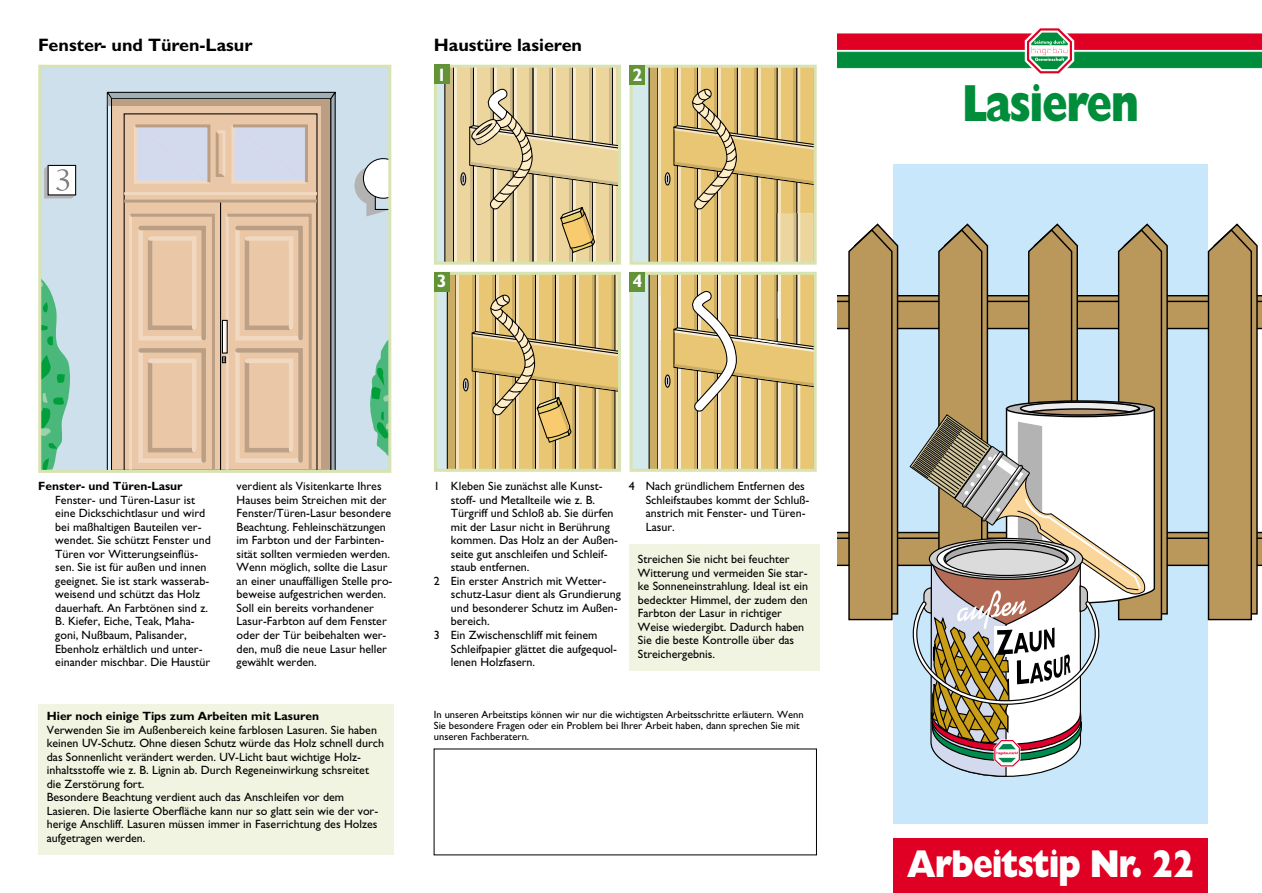
<style>
.page{position:relative;width:1262px;height:893px;background:#fff}
.page>*{position:absolute;margin:0;border:0;box-sizing:border-box;transform-origin:0 0}
.t1{font:800 52.5px "Gill Sans";letter-spacing:-.035em;color:#008d3b;scale:.8 1}
.t2{font:800 39px "Gill Sans";letter-spacing:-.035em;color:#fff;scale:.83 1}
.t3{font:700 18px "Gill Sans";color:#000}
.t4{font:700 18px "Gill Sans";color:#fff}
.t5{font:12px/13.5px "Gill Sans";color:#000}
.t6{font:700 12px "Gill Sans";color:#000}
.t7{font:10.5px/11.2px "Gill Sans";color:#000}
</style>
<div class="page">
<div style="left:40px;top:66px;width:350px;height:405px;background:#cde0eb"></div>
<svg style="left:106px;top:91px;width:230px;height:378px;background:#d5bca5"></svg>
<svg style="left:354px;top:158px;width:33px;height:58px"></svg>
<svg style="left:44px;top:165px;width:32px;height:33px"></svg>
<svg style="left:42px;top:279px;width:28px;height:190px"></svg>
<svg style="left:370px;top:341px;width:17px;height:114px"></svg>
<div style="left:38px;top:65px;width:353px;height:408px;border:3px solid #d8e3b2"></div>
<div style="left:435px;top:66px;width:18px;height:197px;background:#d4e9e9"></div>
<svg style="left:444px;top:69px;width:173px;height:192px;background:#d4c294"></svg>
<div style="left:434px;top:65px;width:187px;height:200px;border:3px solid #d8e3b2"></div>
<div style="left:434px;top:64px;width:15px;height:20px;background:#629437"></div>
<div style="left:631px;top:66px;width:27px;height:197px;background:#d4e9e9"></div>
<svg style="left:648px;top:69px;width:164px;height:192px;background:#d4b876"></svg>
<div style="left:629px;top:65px;width:187px;height:200px;border:3px solid #d8e3b2"></div>
<div style="left:629px;top:65px;width:16px;height:20px;background:#629437"></div>
<div style="left:435px;top:273px;width:21px;height:197px;background:#d4e9e9"></div>
<svg style="left:447px;top:276px;width:170px;height:192px;background:#cfb36f"></svg>
<div style="left:434px;top:272px;width:187px;height:200px;border:3px solid #d8e3b2"></div>
<div style="left:434px;top:272px;width:15px;height:20px;background:#629437"></div>
<div style="left:631px;top:273px;width:27px;height:197px;background:#d4e9e9"></div>
<svg style="left:648px;top:276px;width:164px;height:192px;background:#d6bc7b"></svg>
<div style="left:629px;top:272px;width:187px;height:200px;border:3px solid #d8e3b2"></div>
<div style="left:629px;top:272px;width:16px;height:20px;background:#629437"></div>
<div style="left:38px;top:704px;width:356px;height:151px;background:#f0f4e1"></div>
<div style="left:629px;top:544px;width:190px;height:126px;background:#f0f4e1"></div>
<svg style="left:838px;top:28px;width:423px;height:46px"></svg>
<div style="left:893px;top:164px;width:315px;height:659px;background:#c9e7fa"></div>
<div style="left:893px;top:838px;width:315px;height:54px;background:#df0024"></div>
<svg style="left:838px;top:223px;width:423px;height:554px"></svg>
<h3 class="t3" style="left:38px;top:38px;width:216px">Fenster- und Türen-Lasur</h3>
<h3 class="t3" style="left:434px;top:38px;width:150px">Haustüre lasieren</h3>
<h3 class="t4" style="left:437px;top:68px;width:11px">1</h3>
<h3 class="t4" style="left:632px;top:69px;width:11px">2</h3>
<h3 class="t4" style="left:437px;top:275px;width:11px">3</h3>
<h3 class="t4" style="left:632px;top:275px;width:11px">4</h3>
<p class="t6" style="left:38px;top:482px;width:146px">Fenster- und Türen-Lasur</p>
<p class="t5" style="left:55px;top:494px;width:157px">Fenster- und Türen-Lasur ist eine Dickschichtlasur und wird bei maßhaltigen Bauteilen ver&shy;wendet. Sie schützt Fenster und<br>Türen vor Witterungseinflüs&shy;sen. Sie ist für außen und innen geeignet. Sie ist stark wasserab&shy;weisend und schützt das Holz dauerhaft. An Farbtönen sind z.<br>B. Kiefer, Eiche, Teak, Maha&shy;goni, Nußbaum, Palisander,<br>Ebenholz erhältlich und unter&shy;einander mischbar. Die Haustür</p>
<p class="t5" style="left:237px;top:481px;width:157px">verdient als Visitenkarte Ihres<br>Hauses beim Streichen mit der<br>Fenster/Türen-Lasur besondere<br>Beachtung. Fehleinschätzungen im Farbton und der Farbinten&shy;sität sollten vermieden werden.<br>Wenn möglich, sollte die Lasur an einer unauffälligen Stelle pro&shy;beweise aufgestrichen werden.<br>Soll ein bereits vorhandener<br>Lasur-Farbton auf dem Fenster oder der Tür beibehalten wer&shy;den, muß die neue Lasur heller gewählt werden.</p>
<p class="t6" style="left:47px;top:711px;width:274px">Hier noch einige Tips zum Arbeiten mit Lasuren</p>
<p class="t5" style="left:47px;top:724px;width:339px">Verwenden Sie im Außenbereich keine farblosen Lasuren. Sie haben keinen UV-Schutz. Ohne diesen Schutz würde das Holz schnell durch das Sonnenlicht verändert werden. UV-Licht baut wichtige Holz&shy;inhaltsstoffe wie z. B. Lignin ab. Durch Regeneinwirkung schsreitet die Zerstörung fort.<br>Besondere Beachtung verdient auch das Anschleifen vor dem Lasieren. Die lasierte Oberfläche kann nur so glatt sein wie der vor&shy;herige Anschliff. Lasuren müssen immer in Faserrichtung des Holzes aufgetragen werden.</p>
<p class="t5" style="left:434px;top:481px;width:170px">1 Kleben Sie zunächst alle Kunst-</p>
<p class="t5" style="left:451px;top:494px;width:146px">stoff- und Metallteile wie z. B.</p>
<p class="t5" style="left:451px;top:508px;width:164px">Türgriff und Schloß ab. Sie dürfen</p>
<p class="t5" style="left:451px;top:521px;width:161px">mit der Lasur nicht in Berührung</p>
<p class="t5" style="left:451px;top:535px;width:169px">kommen. Das Holz an der Außen-</p>
<p class="t5" style="left:451px;top:548px;width:158px">seite gut anschleifen und Schleif-</p>
<p class="t5" style="left:451px;top:562px;width:80px">staub entfernen.</p>
<p class="t5" style="left:434px;top:575px;width:174px">2 Ein erster Anstrich mit Wetter-</p>
<p class="t5" style="left:451px;top:589px;width:171px">schutz-Lasur dient als Grundierung</p>
<p class="t5" style="left:451px;top:602px;width:168px">und besonderer Schutz im Außen-</p>
<p class="t5" style="left:451px;top:616px;width:40px">bereich.</p>
<p class="t5" style="left:434px;top:629px;width:165px">3 Ein Zwischenschliff mit feinem</p>
<p class="t5" style="left:451px;top:643px;width:168px">Schleifpapier glättet die aufgequol-</p>
<p class="t5" style="left:451px;top:656px;width:86px">lenen Holzfasern.</p>
<p class="t5" style="left:646px;top:481px;width:165px;text-indent:-17px">4 Nach gründlichem Entfernen des<br>Schleifstaubes kommt der Schluß&shy;anstrich mit Fenster- und Türen-<br>Lasur.</p>
<p class="t5" style="left:638px;top:553px;width:172px">Streichen Sie nicht bei feuchter<br>Witterung und vermeiden Sie star&shy;ke Sonneneinstrahlung. Ideal ist ein bedeckter Himmel, der zudem den<br>Farbton der Lasur in richtiger<br>Weise wiedergibt. Dadurch haben<br>Sie die beste Kontrolle über das<br>Streichergebnis.</p>
<p class="t7" style="left:434px;top:709px;width:371px">In unseren Arbeitstips können wir nur die wichtigsten Arbeitsschritte erläutern. Wenn<br>Sie besondere Fragen oder ein Problem bei Ihrer Arbeit haben, dann sprechen Sie mit unseren Fachberatern.</p>
<h1 class="t1" style="left:962px;top:85px;width:223px">Lasieren</h1>
<h2 class="t2" style="left:907px;top:850px;width:348px">Arbeitstip Nr. 22</h2>
</div>
